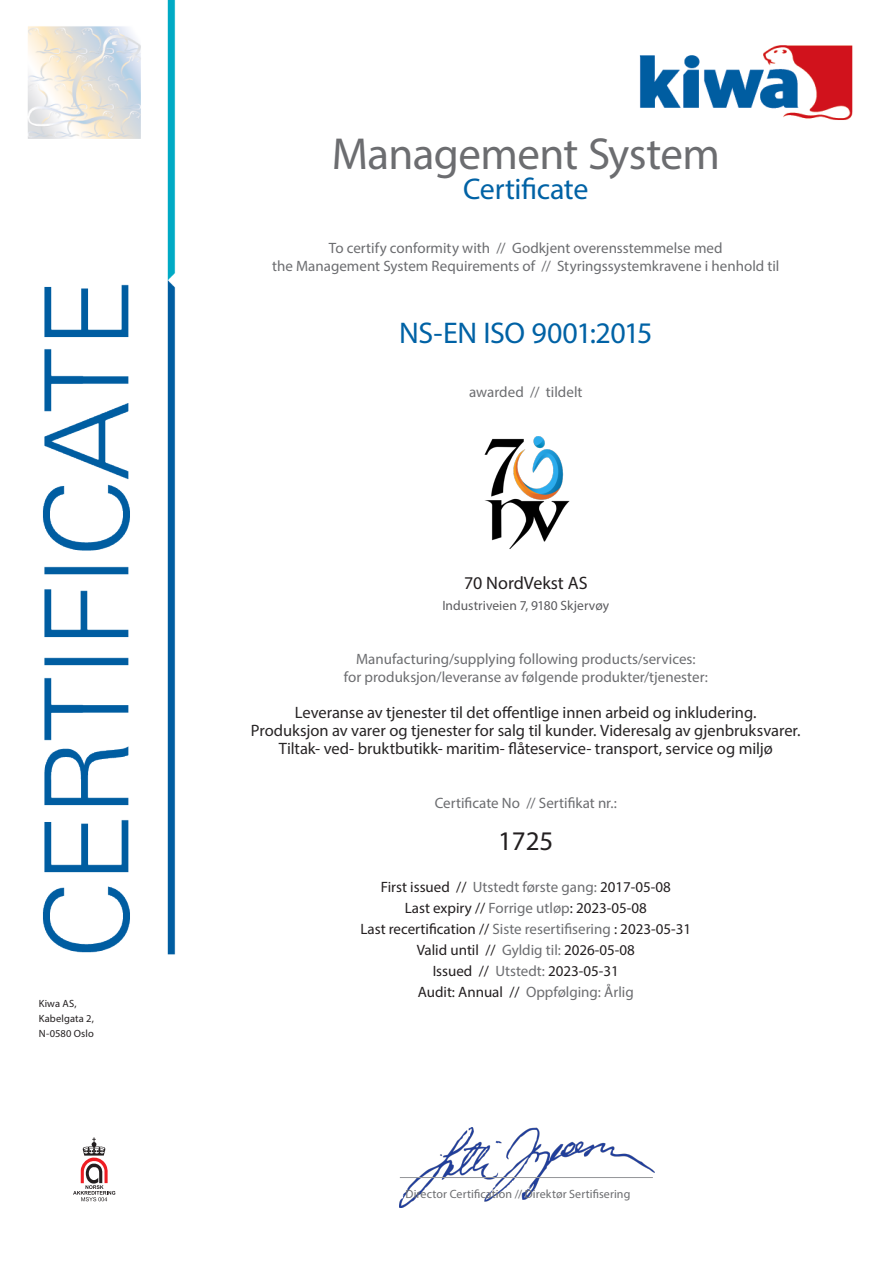
<style>
.page{position:relative;width:893px;height:1263px;background:#fff}
.page>*{position:absolute;margin:0;border:0;box-sizing:border-box;transform-origin:0 0}
.certificate_title{font:45px "Myriad Pro";letter-spacing:-.015em;color:#6c6d70}
.certificate{font:30px "Myriad Pro";letter-spacing:-.015em;color:#0062a5}
.t1{font:27px "Myriad Pro";color:#231f20}
.t2{font:18px "Myriad Pro";color:#231f20}
.explanation_text{font:16.5px "Myriad Pro";color:#282526}
.explanation_text-2{font:15px "Myriad Pro";color:#6c6d70}
.t3{font:15px "Myriad Pro";color:#231f20}
.explanation_text-3{font:13.5px "Myriad Pro";letter-spacing:.005em;color:#5a5a5d}
.t4{font:12px "Myriad Pro";letter-spacing:.01em;color:#6c6d70}
.t5{font:10.5px/15px "Myriad Pro";letter-spacing:.015em;color:#231f20}
.s1{color:#6c6d70}
.s2{color:#231f20}
</style>
<div class="page">
<img style="left:28px;top:0;width:825px;height:1208px">
<img style="left:400px;top:1127px;width:254px;height:80px">
<hr style="left:400px;top:1177px;width:253px;height:1px;background:#939598">
<img style="left:458px;top:416px;width:138px;height:154px">
<p class="t5" style="left:39px;top:995px;width:57px">Kiwa AS,<br>Kabelgata 2,<br>N-0580 Oslo</p>
<p class="certificate_title" style="left:332px;top:127px;width:390px">Management System</p>
<p class="certificate" style="left:463px;top:171px;width:127px">Certificate</p>
<p class="explanation_text-2" style="left:329px;top:239px;width:395px">To certify conformity with // Godkjent overensstemmelse med</p>
<p class="explanation_text-2" style="left:272px;top:257px;width:509px">the Management System Requirements of // Styringssystemkravene i henhold til</p>
<p class="certificate" style="left:399px;top:315px;width:255px">NS-EN ISO 9001:2015</p>
<p class="explanation_text-2" style="left:469px;top:383px;width:115px">awarded // tildelt</p>
<p class="t2" style="left:464px;top:572px;width:125px">70 NordVekst AS</p>
<p class="explanation_text-3" style="left:442px;top:598px;width:168px">Industriveien 7, 9180 Skjervøy</p>
<p class="explanation_text-2" style="left:356px;top:650px;width:341px">Manufacturing/supplying following products/services:</p>
<p class="explanation_text-2" style="left:344px;top:668px;width:366px">for produksjon/leveranse av følgende produkter/tjenester:</p>
<p class="explanation_text" style="left:295px;top:703px;width:463px">Leveranse av tjenester til det offentlige innen arbeid og inkludering.</p>
<p class="explanation_text" style="left:251px;top:721px;width:551px">Produksjon av varer og tjenester for salg til kunder. Videresalg av gjenbruksvarer.</p>
<p class="explanation_text" style="left:279px;top:739px;width:496px">Tiltak- ved- bruktbutikk- maritim- flåteservice- transport, service og miljø</p>
<p class="explanation_text-2" style="left:435px;top:794px;width:184px">Certificate No // Sertifikat nr.:</p>
<p class="t1" style="left:498px;top:825px;width:57px">1725</p>
<p class="t3" style="left:381px;top:878px;width:291px">First issued // <span class="s1">Utstedt første gang:</span> 2017-05-08</p>
<p class="t3" style="left:405px;top:899px;width:244px">Last expiry // <span class="s1">Forrige utløp</span>: 2023-05-08</p>
<p class="t3" style="left:360px;top:920px;width:332px">Last recertification // <span class="s1">Siste resertifisering</span> : 2023-05-31</p>
<p class="t3" style="left:417px;top:941px;width:220px">Valid until // <span class="s1">Gyldig til:</span> 2026-05-08</p>
<p class="t3" style="left:433px;top:962px;width:188px">Issued // <span class="s1">Utstedt:</span> 2023-05-31</p>
<p class="explanation_text-2" style="left:418px;top:983px;width:218px"><span class="s2">Audit: Annual //</span> Oppfølging: Årlig</p>
<p class="t4" style="left:406px;top:1187px;width:226px">Director Certification // Direktør Sertifisering</p>
</div>
